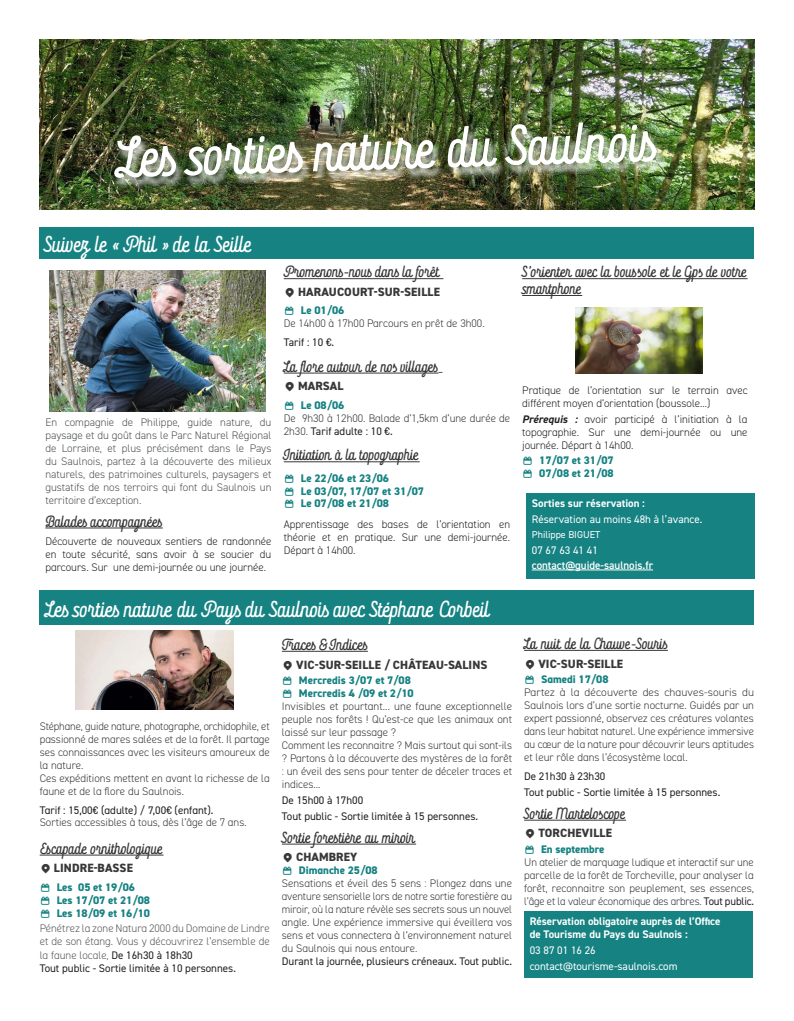
<style>
.page{position:relative;width:794px;height:1021px;background:#fff}
.page>*{position:absolute;margin:0;border:0;box-sizing:border-box;transform-origin:0 0}
.rockeby{font:900 50px "Rockeby Sc Two";color:#fff}
.rockeby-2{font:900 20px "Rockeby Sc Two";letter-spacing:-.055em;color:#fff}
.rockeby-3{font:900 20px "Rockeby Sc Two";letter-spacing:-.08em;color:#fff}
.rockeby-4{font:900 14px/16.8px "Rockeby Sc Two";letter-spacing:-.05em;color:#383839}
.rockeby-5{font:900 14px "Rockeby Sc Two";color:#383839}
.rockeby-6{font:900 14px "Rockeby Sc Two";letter-spacing:-.08em;color:#383839}
.rockeby-7{font:900 14px "Rockeby Sc Two";letter-spacing:-.085em;color:#383839}
.coordonées{font:900 14px "Rockeby Sc Two";letter-spacing:-.085em;color:#383839}
.rockeby-8{font:900 14px "Rockeby Sc Two";letter-spacing:-.07em;color:#383839}
.t1{font:800 12px "DIN2014";letter-spacing:.01em;color:#383839}
.texte{font:300 11px/13px "DIN2014";color:#383839;text-align:justify}
.coordonées-2{font:300 11px/13px "DIN2014";color:#231f20;text-align:justify}
.coordonées-3{font:300 11px/13px "DIN2014";color:#4f5252;text-align:justify}
.coordonées-4{font:11px "DIN2014";color:#231f20}
.t2{font:800 11px "DIN2014";color:#168282}
.date_incontournables{font:300 11px/13.1px "DIN2014";color:#57585a;text-align:justify}
.coordonées-5{font:700 11px "DIN2014";color:#fff}
.coordonées-6{font:11px "DIN2014";color:#fff}
.coordonées-7{font:600 11px "DIN2014";color:#fff}
.coordonées-8{font:10px "DIN2014";color:#fff}
.s1{font-weight:400;color:#231f20}
.s2{font-weight:700;font-style:italic}
</style>
<div class="page">
<hr style="left:45px;top:527px;width:118px;height:1px;background:#383839">
<hr style="left:284px;top:278px;width:159px;height:1px;background:#383839">
<hr style="left:284px;top:373px;width:154px;height:1px;background:#383839">
<hr style="left:284px;top:461px;width:136px;height:1px;background:#383839">
<hr style="left:522px;top:278px;width:225px;height:1px;background:#383839">
<hr style="left:522px;top:295px;width:60px;height:1px;background:#383839">
<hr style="left:40px;top:854px;width:123px;height:1px;background:#383839">
<hr style="left:282px;top:651px;width:86px;height:1px;background:#383839">
<hr style="left:282px;top:843px;width:134px;height:1px;background:#383839">
<hr style="left:524px;top:650px;width:144px;height:1px;background:#383839">
<hr style="left:524px;top:819px;width:102px;height:1px;background:#383839">
<img style="left:40px;top:40px;width:714px;height:170px">
<div style="left:113px;top:124px;width:553px;height:66px;background:#fff;opacity:.75"></div>
<div style="left:39px;top:227px;width:714px;height:32px;background:#168282"></div>
<img style="left:49px;top:270px;width:216px;height:141px">
<div style="left:526px;top:493px;width:228px;height:85px;background:#168282"></div>
<hr style="left:532px;top:569px;width:121px;height:1px;background:#fff">
<div style="left:40px;top:590px;width:714px;height:34px;background:#168282"></div>
<img style="left:76px;top:630px;width:158px;height:80px">
<div style="left:524px;top:910px;width:228px;height:67px;background:#168282"></div>
<img style="left:576px;top:307px;width:126px;height:67px">
<p class="rockeby" style="left:117px;top:132px;width:540px;rotate:-2deg">Les sorties nature du Saulnois</p>
<p class="rockeby-3" style="left:45px;top:234px;width:210px">Suivez le « Phil » de la Seille</p>
<p class="coordonées-3" style="left:45px;top:416px;width:228px">En compagnie de Philippe, guide nature, du paysage et du goût dans le Parc Naturel Régional de Lorraine, et plus précisément dans le Pays du Saulnois, partez à la découverte des milieux naturels, des patrimoines culturels, paysagers et gustatifs de nos terroirs qui font du Saulnois un territoire d’exception.</p>
<p class="rockeby-4" style="left:45px;top:513px;width:119px">Balades accompagnées</p>
<p class="coordonées-2" style="left:45px;top:535px;width:228px">Découverte de nouveaux sentiers de randonnée en toute sécurité, sans avoir à se soucier du parcours. Sur une demi-journée ou une journée.</p>
<p class="rockeby-4" style="left:284px;top:264px;width:158px">Promenons-nous dans la forêt</p>
<p class="t1" style="left:284px;top:284px;width:158px">○ HARAUCOURT-SUR-SEILLE</p>
<p class="t2" style="left:301px;top:303px;width:45px">Le 01/06</p>
<p class="texte" style="left:284px;top:317px;width:202px">De 14h00 à 17h00 Parcours en prêt de 3h00.</p>
<p class="coordonées-4" style="left:284px;top:336px;width:52px">Tarif : 10 €.</p>
<p class="rockeby-6" style="left:284px;top:358px;width:156px">La flore autour de nos villages</p>
<p class="t1" style="left:284px;top:378px;width:61px">○ MARSAL</p>
<p class="t2" style="left:301px;top:398px;width:45px">Le 08/06</p>
<p class="texte" style="left:284px;top:411px;width:228px">De 9h30 à 12h00. Balade d’1,5km d’une durée de<br>2h30. <span class="s1">Tarif adulte : 10 €.</span></p>
<p class="rockeby-7" style="left:284px;top:447px;width:137px">Initiation à la topographie</p>
<p class="t2" style="left:301px;top:470px;width:90px">Le 22/06 et 23/06</p>
<p class="t2" style="left:301px;top:483px;width:125px">Le 03/07, 17/07 et 31/07</p>
<p class="t2" style="left:301px;top:496px;width:90px">Le 07/08 et 21/08</p>
<p class="coordonées-2" style="left:284px;top:518px;width:228px">Apprentissage des bases de l’orientation en théorie et en pratique. Sur une demi-journée.<br>Départ à 14h00.</p>
<p class="rockeby-4" style="left:522px;top:264px;width:227px">S’orienter avec la boussole et le Gps de votre smartphone</p>
<p class="coordonées-2" style="left:522px;top:383px;width:227px">Pratique de l’orientation sur le terrain avec différent moyen d’orientation (boussole...)</p>
<p class="coordonées-2" style="left:522px;top:412px;width:227px"><span class="s2">Prérequis :</span> avoir participé à l’initiation à la topographie. Sur une demi-journée ou une journée. Départ à 14h00.</p>
<p class="t2" style="left:539px;top:453px;width:76px">17/07 et 31/07</p>
<p class="t2" style="left:539px;top:466px;width:76px">07/08 et 21/08</p>
<p class="coordonées-5" style="left:532px;top:496px;width:115px">Sorties sur réservation :</p>
<p class="coordonées-6" style="left:532px;top:512px;width:172px">Réservation au moins 48h à l’avance.</p>
<p class="coordonées-8" style="left:532px;top:528px;width:70px">Philippe BIGUET</p>
<p class="coordonées-6" style="left:532px;top:543px;width:67px">07 67 63 41 41</p>
<p class="coordonées-7" style="left:532px;top:557px;width:123px">contact@guide-saulnois.fr</p>
<p class="rockeby-2" style="left:45px;top:598px;width:447px">Les sorties nature du Pays du Saulnois avec Stéphane Corbeil</p>
<p class="texte" style="left:40px;top:719px;width:232px">Stéphane, guide nature, photographe, orchidophile, et passionné de mares salées et de la forêt. Il partage ses connaissances avec les visiteurs amoureux de la nature.</p>
<p class="texte" style="left:40px;top:771px;width:232px">Ces expéditions mettent en avant la richesse de la faune et de la flore du Saulnois.</p>
<p class="coordonées-4" style="left:40px;top:803px;width:175px">Tarif : 15,00€ (adulte) / 7,00€ (enfant).</p>
<p class="texte" style="left:40px;top:815px;width:208px">Sorties accessibles à tous, dès l’âge de 7 ans.</p>
<p class="rockeby-8" style="left:40px;top:840px;width:125px">Escapade ornithologique</p>
<p class="t1" style="left:40px;top:860px;width:95px">○ LINDRE-BASSE</p>
<p class="t2" style="left:57px;top:879px;width:80px">Les 05 et 19/06</p>
<p class="t2" style="left:57px;top:892px;width:95px">Les 17/07 et 21/08</p>
<p class="t2" style="left:57px;top:905px;width:95px">Les 18/09 et 16/10</p>
<p class="date_incontournables" style="left:40px;top:922px;width:232px">Pénétrez la zone Natura 2000 du Domaine de Lindre et de son étang. Vous y découvrirez l’ensemble de la faune locale, <span class="s1">De 16h30 à 18h30</span></p>
<p class="coordonées-4" style="left:40px;top:961px;width:198px">Tout public - Sortie limitée à 10 personnes.</p>
<p class="rockeby-4" style="left:282px;top:636px;width:87px">Traces &amp; Indices</p>
<p class="t1" style="left:282px;top:656px;width:207px">○ VIC-SUR-SEILLE / CHÂTEAU-SALINS</p>
<p class="t2" style="left:299px;top:673px;width:114px">Mercredis 3/07 et 7/08</p>
<p class="t2" style="left:299px;top:686px;width:116px">Mercredis 4 /09 et 2/10</p>
<p class="texte" style="left:282px;top:699px;width:232px">Invisibles et pourtant... une faune exceptionnelle peuple nos forêts ! Qu’est-ce que les animaux ont laissé sur leur passage ?</p>
<p class="texte" style="left:282px;top:738px;width:232px">Comment les reconnaitre ? Mais surtout qui sont-ils ? Partons à la découverte des mystères de la forêt : un éveil des sens pour tenter de déceler traces et indices...</p>
<p class="coordonées-4" style="left:282px;top:793px;width:83px">De 15h00 à 17h00</p>
<p class="coordonées-4" style="left:282px;top:809px;width:198px">Tout public - Sortie limitée à 15 personnes.</p>
<p class="rockeby-5" style="left:282px;top:829px;width:134px">Sortie forestière au miroir</p>
<p class="t1" style="left:282px;top:849px;width:77px">○ CHAMBREY</p>
<p class="t2" style="left:299px;top:863px;width:80px">Dimanche 25/08</p>
<p class="texte" style="left:282px;top:877px;width:232px">Sensations et éveil des 5 sens : Plongez dans une aventure sensorielle lors de notre sortie forestière au miroir, où la nature révèle ses secrets sous un nouvel angle. Une expérience immersive qui éveillera vos sens et vous connectera à l’environnement naturel du Saulnois qui nous entoure.</p>
<p class="coordonées-4" style="left:282px;top:954px;width:232px">Durant la journée, plusieurs créneaux. Tout public.</p>
<p class="coordonées" style="left:524px;top:636px;width:145px">La nuit de la Chauve-Souris</p>
<p class="t1" style="left:524px;top:655px;width:101px">○ VIC-SUR-SEILLE</p>
<p class="t2" style="left:541px;top:672px;width:69px">Samedi 17/08</p>
<p class="texte" style="left:524px;top:686px;width:231px">Partez à la découverte des chauves-souris du Saulnois lors d’une sortie nocturne. Guidés par un expert passionné, observez ces créatures volantes dans leur habitat naturel. Une expérience immersive au cœur de la nature pour découvrir leurs aptitudes et leur rôle dans l’écosystème local.</p>
<p class="coordonées-4" style="left:524px;top:769px;width:83px">De 21h30 à 23h30</p>
<p class="coordonées-4" style="left:524px;top:785px;width:198px">Tout public - Sortie limitée à 15 personnes.</p>
<p class="rockeby-5" style="left:524px;top:805px;width:103px">Sortie Marteloscope</p>
<p class="t1" style="left:524px;top:825px;width:89px">○ TORCHEVILLE</p>
<p class="t2" style="left:541px;top:842px;width:65px">En septembre</p>
<p class="texte" style="left:524px;top:855px;width:231px">Un atelier de marquage ludique et interactif sur une parcelle de la forêt de Torcheville, pour analyser la forêt, reconnaitre son peuplement, ses essences, l’âge et la valeur économique des arbres. <span class="s1">Tout public.</span></p>
<p class="coordonées-5" style="left:530px;top:914px;width:192px">Réservation obligatoire auprès de l’Office</p>
<p class="coordonées-5" style="left:530px;top:926px;width:159px">de Tourisme du Pays du Saulnois :</p>
<p class="coordonées-6" style="left:530px;top:943px;width:67px">03 87 01 16 26</p>
<p class="coordonées-6" style="left:530px;top:959px;width:149px">contact@tourisme-saulnois.com</p>
</div>
